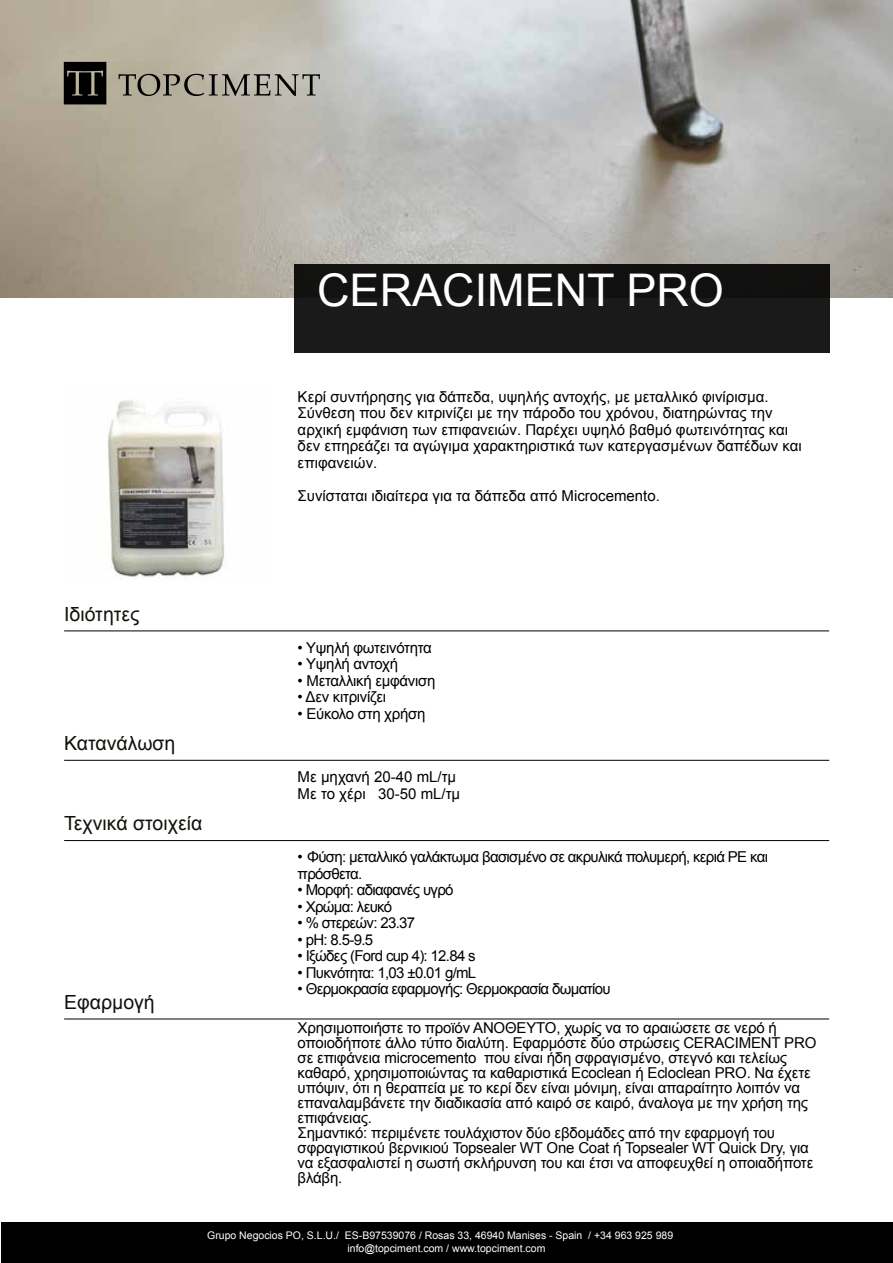
<style>
.page{position:relative;width:893px;height:1263px;background:#fff}
.page>*{position:absolute;margin:0;border:0;box-sizing:border-box;transform-origin:0 0}
.t1{font:45px "Arial";color:#fff}
.t2{font:19.5px "Arial";color:#12110c}
.t3{font:15px/15px "Arial";letter-spacing:-.015em;color:#000}
.t4{font:15px/16.5px "Arial";letter-spacing:-.045em;color:#000}
.t5{font:10.5px "Arial";color:#fff}
</style>
<div class="page">
<div style="left:1px;top:1222px;width:892px;height:41px;background:#000"></div>
<img style="left:107px;top:400px;width:121px;height:180px">
<img style="left:0;top:0;width:893px;height:298px">
<div style="left:294px;top:264px;width:535px;height:88px;background:#1a1a1a"></div>
<svg style="left:118px;top:74px;width:202px;height:22px"></svg>
<svg style="left:64px;top:62px;width:42px;height:42px"></svg>
<hr style="left:64px;top:630px;width:765px;height:1px;background:#000">
<hr style="left:64px;top:760px;width:765px;height:1px;background:#000">
<hr style="left:64px;top:840px;width:765px;height:1px;background:#000">
<hr style="left:64px;top:1018px;width:765px;height:1px;background:#000">
<h1 class="t1" style="left:317px;top:261px;width:408px">CERACIMENT PRO</h1>
<h2 class="t2" style="left:64px;top:601px;width:77px">Ιδιότητες</h2>
<h2 class="t2" style="left:64px;top:730px;width:113px">Κατανάλωση</h2>
<h2 class="t2" style="left:64px;top:810px;width:140px">Τεχνικά στοιχεία</h2>
<h2 class="t2" style="left:64px;top:989px;width:92px">Εφαρμογή</h2>
<p class="t3" style="left:298px;top:388px;width:506px;line-height:16.5px">Κερί συντήρησης για δάπεδα, υψηλής αντοχής, με μεταλλικό φινίρισμα.<br>Σύνθεση που δεν κιτρινίζει με την πάροδο του χρόνου, διατηρώντας την αρχική εμφάνιση των επιφανειών. Παρέχει υψηλό βαθμό φωτεινότητας και δεν επηρεάζει τα αγώγιμα χαρακτηριστικά των κατεργασμένων δαπέδων και επιφανειών.</p>
<p class="t3" style="left:298px;top:488px;width:364px">Συνίσταται ιδιαίτερα για τα δάπεδα από Microcemento.</p>
<p class="t3" style="left:298px;top:640px;width:136px">• Υψηλή φωτεινότητα</p>
<p class="t3" style="left:298px;top:656px;width:102px">• Υψηλή αντοχή</p>
<p class="t3" style="left:298px;top:673px;width:139px">• Μεταλλική εμφάνιση</p>
<p class="t3" style="left:298px;top:689px;width:90px">• Δεν κιτρινίζει</p>
<p class="t3" style="left:298px;top:706px;width:129px">• Εύκολο στη χρήση</p>
<p class="t3" style="left:298px;top:769px;width:164px;line-height:16.5px">Με μηχανή 20-40 mL/τμ<br>Με το χέρι 30-50 mL/τμ</p>
<p class="t4" style="left:298px;top:849px;width:472px">• Φύση: μεταλλικό γαλάκτωμα βασισμένο σε ακρυλικά πολυμερή, κεριά PE και πρόσθετα.</p>
<p class="t4" style="left:298px;top:882px;width:157px">• Μορφή: αδιαφανές υγρό</p>
<p class="t4" style="left:298px;top:898px;width:96px">• Χρώμα: λευκό</p>
<p class="t4" style="left:298px;top:915px;width:119px">• % στερεών: 23.37</p>
<p class="t3" style="left:298px;top:932px;width:77px">• pH: 8.5-9.5</p>
<p class="t4" style="left:298px;top:948px;width:180px">• Ιξώδες (Ford cup 4): 12.84 s</p>
<p class="t4" style="left:298px;top:964px;width:180px">• Πυκνότητα: 1,03 ±0.01 g/mL</p>
<p class="t4" style="left:298px;top:981px;width:314px">• Θερμοκρασία εφαρμογής: Θερμοκρασία δωματίου</p>
<p class="t3" style="left:298px;top:1020px;width:520px">Χρησιμοποιήστε το προϊόν ΑΝΟΘΕΥΤΟ, χωρίς να το αραιώσετε σε νερό ή οποιοδήποτε άλλο τύπο διαλύτη. Εφαρμόστε δύο στρώσεις CERACIMENT PRO σε επιφάνεια microcemento που είναι ήδη σφραγισμένο, στεγνό και τελείως καθαρό, χρησιμοποιώντας τα καθαριστικά Ecoclean ή Ecloclean PRO. Να έχετε υπόψιν, ότι η θεραπεία με το κερί δεν είναι μόνιμη, είναι απαραίτητο λοιπόν να επαναλαμβάνετε την διαδικασία από καιρό σε καιρό, άναλογα με την χρήση της επιφάνειας.<br>Σημαντικό: περιμένετε τουλάχιστον δύο εβδομάδες από την εφαρμογή του σφραγιστικού βερνικιού Topsealer WT One Coat ή Topsealer WT Quick Dry, για να εξασφαλιστεί η σωστή σκλήρυνση του και έτσι να αποφευχθεί η οποιαδήποτε βλάβη.</p>
<p class="t5" style="left:207px;top:1228px;width:468px">Grupo Negocios PO, S.L.U./ ES-B97539076 / Rosas 33, 46940 Manises - Spain / +34 963 925 989</p>
<p class="t5" style="left:347px;top:1241px;width:199px">info@topciment.com / www.topciment.com</p>
</div>
